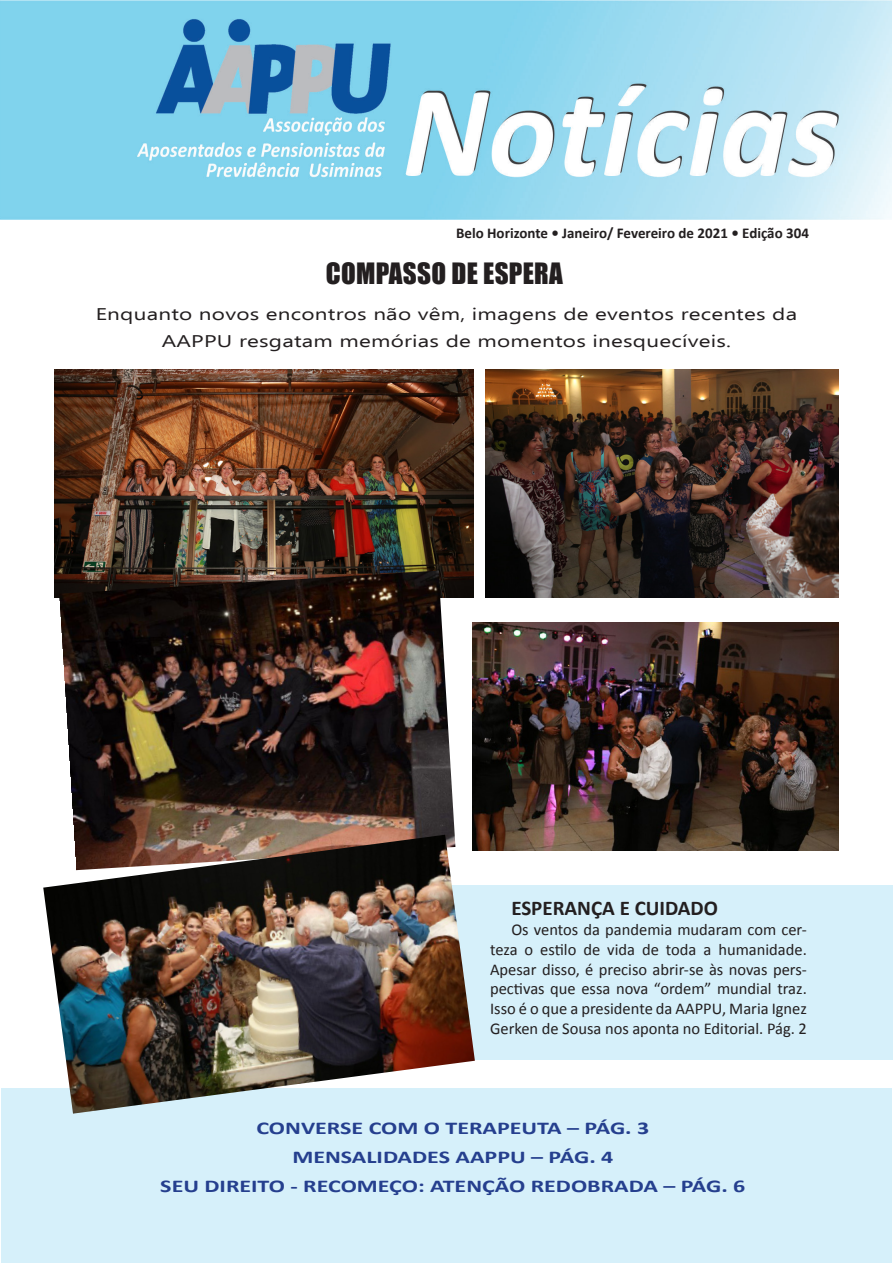
<style>
.page{position:relative;width:893px;height:1263px;background:#fff}
.page>*{position:absolute;margin:0;border:0;box-sizing:border-box;transform-origin:0 0}
.t1{font:27px "Impact";letter-spacing:.01em;color:#231f20}
.t2{font:700 21px "Calibri";color:#231f20}
.t3{font:700 18px "Calibri";color:#253f8e;scale:1.33 1}
.t4{font:16.8px/27px "Ebrima";letter-spacing:.01em;color:#231f20;text-align:center;scale:1.33 1}
.t5{font:16.5px/19.8px "Calibri";color:#231f20;text-align:justify}
.t6{font:700 15px "Calibri";color:#231f20}
</style>
<div class="page">
<img style="left:54px;top:370px;width:419px;height:227px">
<div style="left:1px;top:1089px;width:891px;height:174px;background:#d6f0fa"></div>
<div style="left:422px;top:885px;width:471px;height:174px;background:#d6f0fa"></div>
<img style="left:0;top:0;width:892px;height:220px">
<img style="left:472px;top:623px;width:367px;height:227px">
<img style="left:59px;top:571px;width:396px;height:264px">
<img style="left:485px;top:370px;width:354px;height:227px">
<img style="left:43px;top:835px;width:432px;height:279px">
<p class="t6" style="left:456px;top:223px;width:354px">Belo Horizonte • Janeiro/ Fevereiro de 2021 • Edição 304</p>
<p class="t1" style="left:326px;top:253px;width:238px">COMPASSO DE ESPERA</p>
<p class="t4" style="left:96px;top:302px;width:529px">Enquanto novos encontros não vêm, imagens de eventos recentes da<br>AAPPU resgatam memórias de momentos inesquecíveis.</p>
<p class="t2" style="left:511px;top:895px;width:208px">ESPERANÇA E CUIDADO</p>
<p class="t5" style="left:490px;top:920px;width:318px;text-indent:21px">Os ventos da pandemia mudaram com cer&shy;teza o estilo de vida de toda a humanidade.<br>Apesar disso, é preciso abrir-se às novas pers&shy;pectivas que essa nova “ordem” mundial traz.<br>Isso é o que a presidente da AAPPU, Maria Ignez Gerken de Sousa nos aponta no Editorial. Pág. 2</p>
<p class="t3" style="left:256px;top:1117px;width:297px">CONVERSE COM O TERAPEUTA – PÁG. 3</p>
<p class="t3" style="left:292px;top:1145px;width:243px">MENSALIDADES AAPPU – PÁG. 4</p>
<p class="t3" style="left:160px;top:1174px;width:441px">SEU DIREITO - RECOMEÇO: ATENÇÃO REDOBRADA – PÁG. 6</p>
</div>
